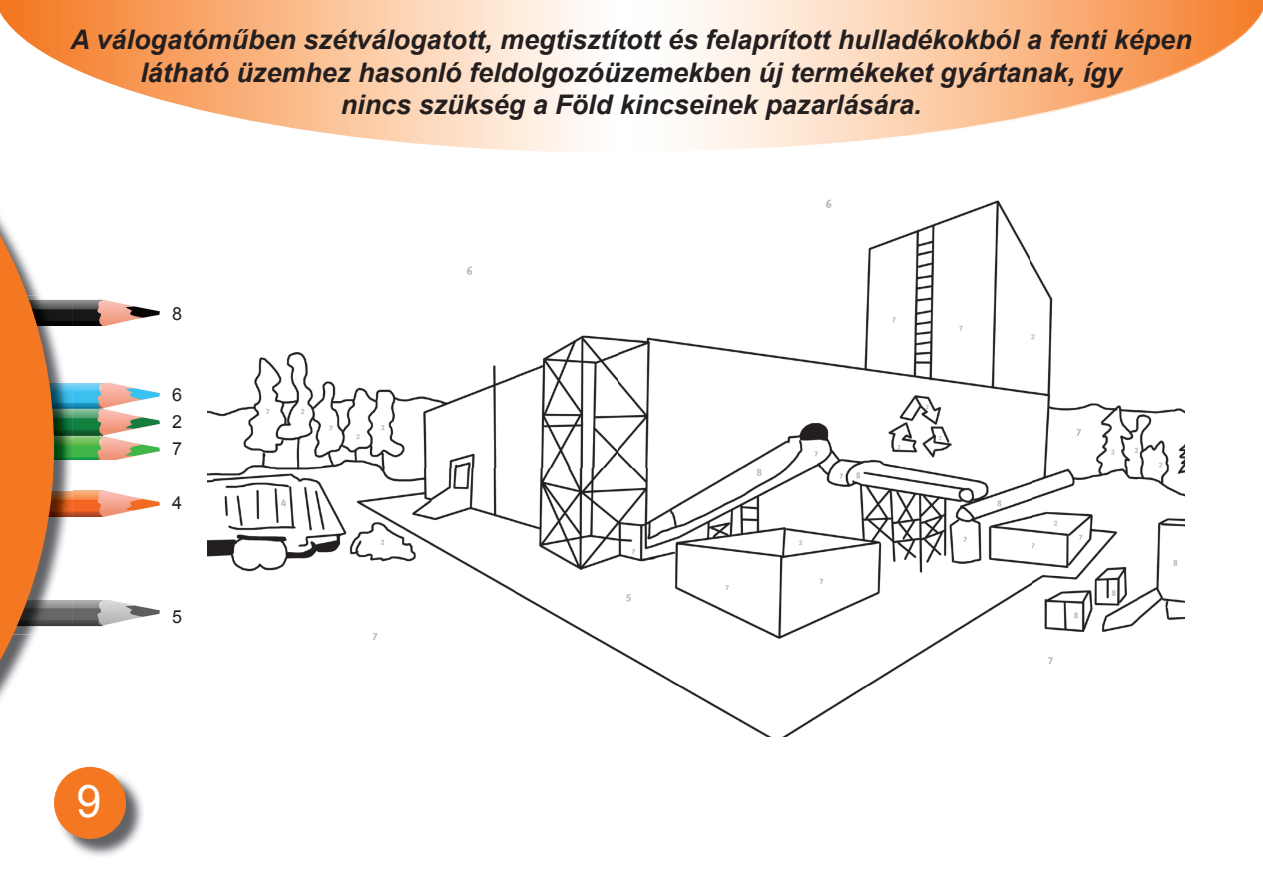
<style>
.page{position:relative;width:1263px;height:893px;background:#fff}
.page>*{position:absolute;margin:0;border:0;box-sizing:border-box;transform-origin:0 0}
.t1{font:45px "Arial";color:#fff}
.t2{font:italic 700 27px/32.4px "Arial";color:#231f20;text-align:center}
.t3{font:18px/27px "Arial";color:#231f20;text-align:justify}
</style>
<div class="page">
<img style="left:73px;top:299px;width:88px;height:328px">
<div style="left:3px;top:461px;width:185px;height:29px;background:#fff"></div>
<div style="left:3px;top:327px;width:185px;height:56px;background:#fff"></div>
<div style="left:3px;top:517px;width:185px;height:83px;background:#fff"></div>
<img style="left:54px;top:299px;width:19px;height:516px">
<img style="left:54px;top:461px;width:19px;height:29px">
<img style="left:54px;top:327px;width:19px;height:56px">
<img style="left:54px;top:517px;width:19px;height:83px">
<svg style="left:0;top:217px;width:54px;height:483px;fill:#f47721"></svg>
<img style="left:207px;top:199px;width:978px;height:538px">
<svg style="left:0;top:0;width:1262px;height:152px"></svg>
<svg style="left:1262px;top:0;width:1px;height:13px"></svg>
<img style="left:56px;top:769px;width:87px;height:87px">
<div style="left:54px;top:767px;width:72px;height:72px;background:#f47721;border-radius:50%"></div>
<p class="t2" style="left:70px;top:24px;width:1123px">A válogatóműben szétválogatott, megtisztított és felaprított hulladékokból a fenti képen látható üzemhez hasonló feldolgozóüzemekben új termékeket gyártanak, így<br>nincs szükség a Föld kincseinek pazarlására.</p>
<p class="t3" style="left:172px;top:300px;width:12px">8</p>
<p class="t3" style="left:172px;top:381px;width:12px">6<br>2<br>7</p>
<p class="t3" style="left:172px;top:489px;width:12px">4</p>
<h1 class="t1" style="left:76px;top:772px;width:27px">9</h1>
<p class="t3" style="left:172px;top:603px;width:12px">5</p>
</div>
